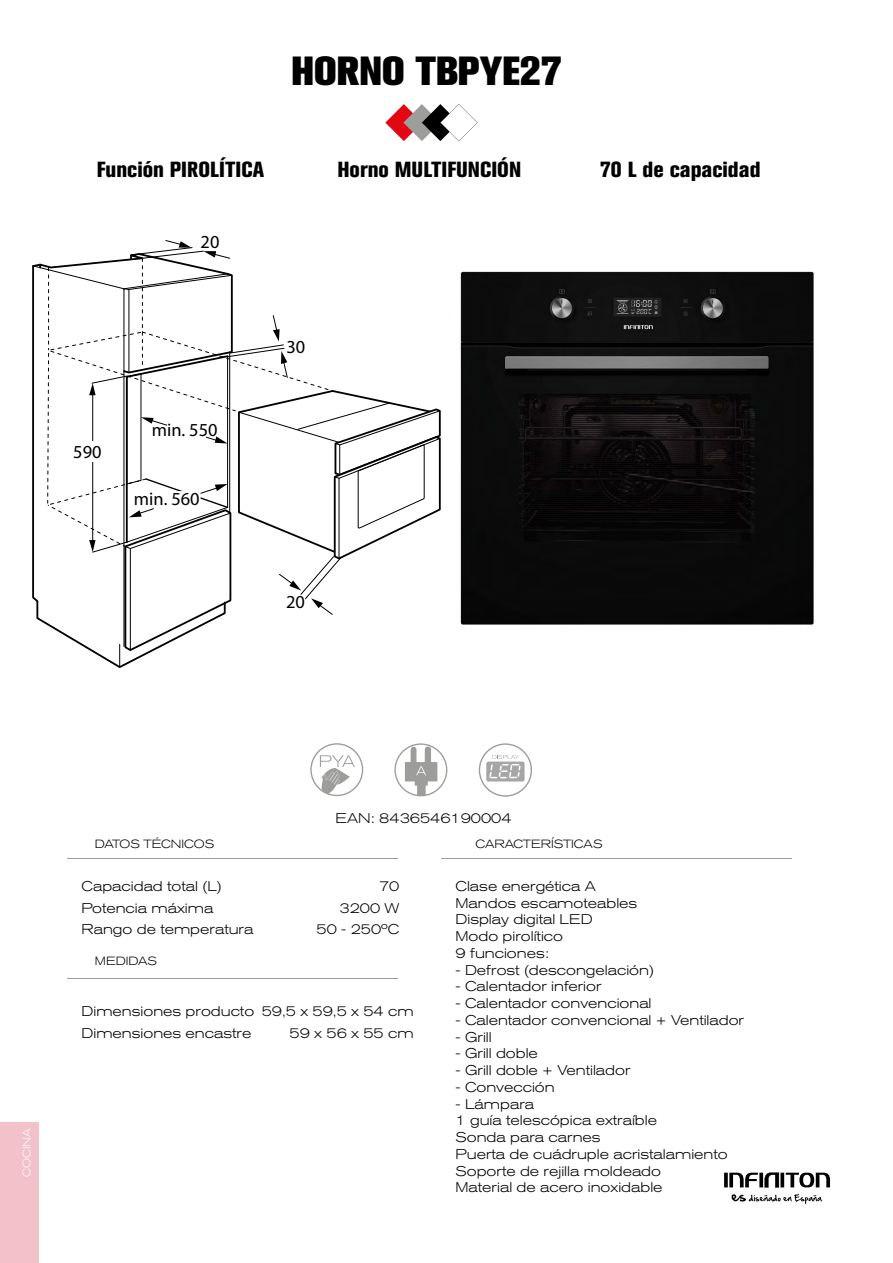
<style>
.page{position:relative;width:893px;height:1263px;background:#fff}
.page>*{position:absolute;margin:0;border:0;box-sizing:border-box;transform-origin:0 0}
.t1{font:800 40.35px "Akzidenz Grotesk BQ";color:#000}
.t2{font:800 condensed 21.75px "Akzidenz Grotesk BQ";color:#000}
.t3{font:18.45px "Myriad Pro";color:#000}
.t4{font:300 expanded 13.95px/16.8px "Akzidenz Grotesk BQ";color:#000}
.t5{font:300 expanded 11.85px "Akzidenz Grotesk BQ";color:#000}
.t6{font:300 expanded 10.8px "Akzidenz Grotesk BQ";color:#fff}
</style>
<div class="page">
<svg style="left:385px;top:104px;width:93px;height:37px"></svg>
<hr style="left:67px;top:858px;width:331px;height:1px;background:#9d9d9c">
<hr style="left:441px;top:858px;width:351px;height:1px;background:#9d9d9c">
<svg style="left:394px;top:743px;width:53px;height:53px"></svg>
<svg style="left:479px;top:743px;width:53px;height:54px"></svg>
<div style="left:0;top:1122px;width:39px;height:141px;background:#f3c1ca"></div>
<svg style="left:310px;top:743px;width:53px;height:53px"></svg>
<img style="left:460px;top:271px;width:354px;height:354px">
<hr style="left:67px;top:978px;width:331px;height:1px;background:#9d9d9c">
<svg style="left:32px;top:240px;width:409px;height:427px"></svg>
<svg style="left:724px;top:1173px;width:4px;height:14px"></svg>
<svg style="left:729px;top:1173px;width:29px;height:14px"></svg>
<svg style="left:759px;top:1173px;width:4px;height:14px"></svg>
<svg style="left:764px;top:1172px;width:15px;height:15px"></svg>
<svg style="left:780px;top:1173px;width:4px;height:14px"></svg>
<svg style="left:786px;top:1173px;width:44px;height:14px"></svg>
<svg style="left:732px;top:1194px;width:90px;height:10px"></svg>
<h1 class="t1" style="left:292px;top:48px;width:272px">HORNO TBPYE27</h1>
<h2 class="t2" style="left:97px;top:157px;width:169px">Función PIROLÍTICA</h2>
<h2 class="t2" style="left:337px;top:157px;width:185px">Horno MULTIFUNCIÓN</h2>
<h2 class="t2" style="left:600px;top:157px;width:162px">70 L de capacidad</h2>
<h3 class="t3" style="left:201px;top:230px;width:20px">20</h3>
<h3 class="t3" style="left:73px;top:440px;width:30px">590</h3>
<h3 class="t3" style="left:152px;top:419px;width:67px">min. 550</h3>
<h3 class="t3" style="left:134px;top:488px;width:67px">min. 560</h3>
<h3 class="t3" style="left:286px;top:335px;width:20px">30</h3>
<h3 class="t3" style="left:286px;top:591px;width:20px">20</h3>
<p class="t6" style="left:21px;top:1177px;width:50px;rotate:-90deg">COCINA</p>
<p class="t4" style="left:335px;top:809px;width:178px">EAN: 8436546190004</p>
<p class="t5" style="left:95px;top:837px;width:121px">DATOS TÉCNICOS</p>
<p class="t5" style="left:475px;top:837px;width:129px">CARACTERÍSTICAS</p>
<p class="t4" style="left:82px;top:875px;width:173px;line-height:21.8px">Capacidad total (L)<br>Potencia máxima<br>Rango de temperatura</p>
<p class="t4" style="left:455px;top:878px;width:183px">Clase energética A<br>Mandos escamoteables<br>Display digital LED<br>Modo pirolítico<br>9 funciones:</p>
<p class="t4" style="left:455px;top:961px;width:200px">- Defrost (descongelación)</p>
<p class="t4" style="left:455px;top:978px;width:147px">- Calentador inferior</p>
<p class="t4" style="left:455px;top:995px;width:198px">- Calentador convencional</p>
<p class="t4" style="left:455px;top:1011px;width:290px">- Calentador convencional + Ventilador</p>
<p class="t4" style="left:455px;top:1028px;width:38px">- Grill</p>
<p class="t4" style="left:455px;top:1045px;width:84px">- Grill doble</p>
<p class="t4" style="left:455px;top:1062px;width:176px">- Grill doble + Ventilador</p>
<p class="t4" style="left:455px;top:1078px;width:101px">- Convección</p>
<p class="t4" style="left:455px;top:1095px;width:274px">- Lámpara<br>1 guía telescópica extraíble<br>Sonda para carnes<br>Puerta de cuádruple acristalamiento<br>Soporte de rejilla moldeado<br>Material de acero inoxidable</p>
<p class="t4" style="left:316px;top:875px;width:84px;line-height:21.8px;text-align:right">70<br>3200 W<br>50 - 250ºC</p>
<p class="t5" style="left:95px;top:954px;width:64px">MEDIDAS</p>
<p class="t4" style="left:82px;top:1000px;width:174px;line-height:21.8px">Dimensiones producto<br>Dimensiones encastre</p>
<p class="t4" style="left:262px;top:1000px;width:154px;line-height:21.8px;text-align:right">59,5 x 59,5 x 54 cm<br>59 x 56 x 55 cm</p>
</div>
